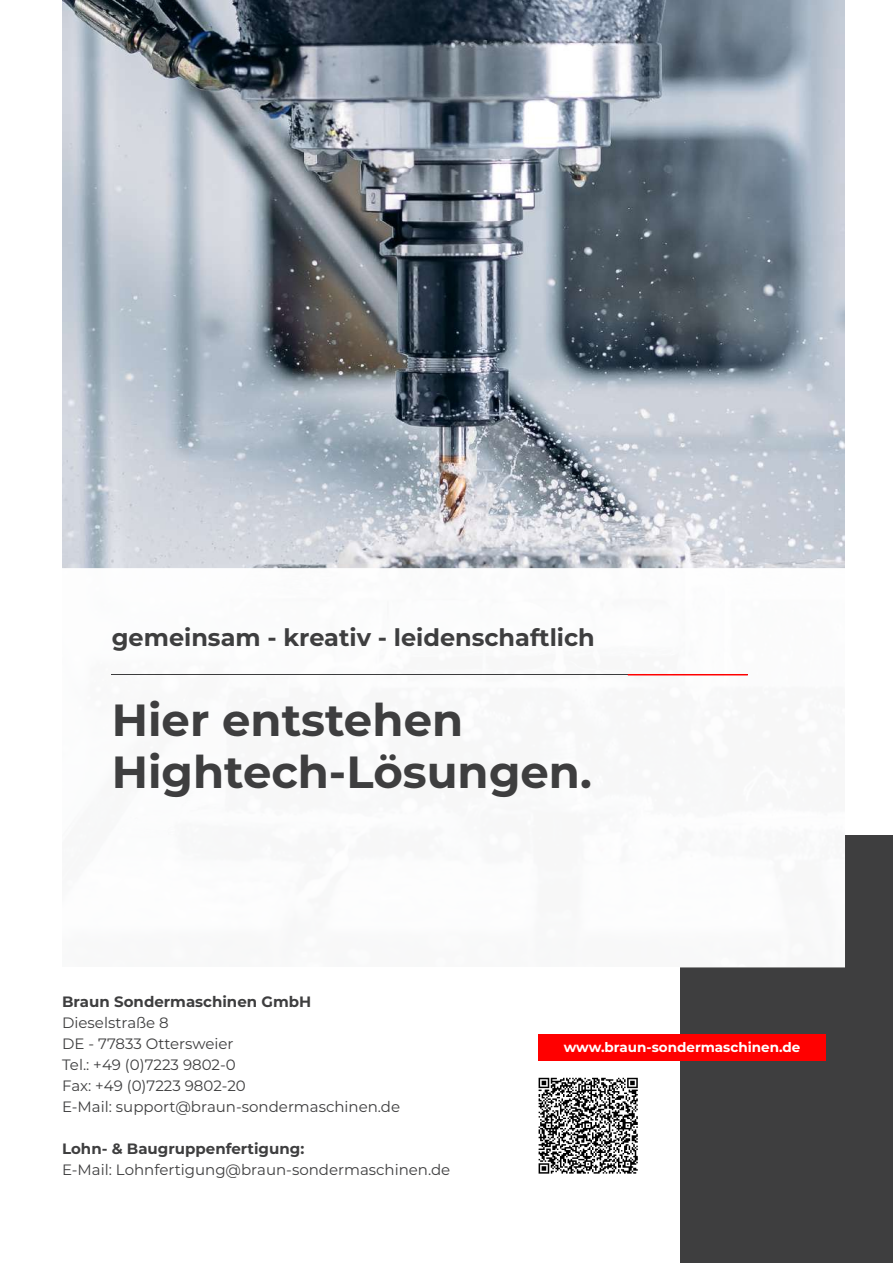
<style>
.page{position:relative;width:893px;height:1263px;background:#fff}
.page>*{position:absolute;margin:0;border:0;box-sizing:border-box;transform-origin:0 0}
.t1{font:700 45px/52.5px "Montserrat";color:#3e3e3f}
.t2{font:700 24px "Montserrat";color:#3e3e3f}
.t3{font:15px/21px "Montserrat";color:#3e3e3f}
.t4{font:700 15px "Montserrat";color:#3e3e3f}
.t5{font:700 13.5px "Montserrat";color:#fff}
</style>
<div class="page">
<div style="left:680px;top:836px;width:213px;height:427px;background:#3e3e3f"></div>
<img style="left:62px;top:0;width:782px;height:568px">
<div style="left:538px;top:1034px;width:288px;height:26px;background:#f00"></div>
<div style="left:60px;top:568px;width:785px;height:399px;background:#fff"></div>
<img style="left:538px;top:1077px;width:100px;height:97px">
<hr style="left:112px;top:674px;width:636px;height:1px;background:#3e3e3f">
<hr style="left:628px;top:674px;width:120px;height:1px;background:#f00">
<h2 class="t2" style="left:112px;top:620px;width:485px">gemeinsam - kreativ - leidenschaftlich</h2>
<h1 class="t1" style="left:112px;top:691px;width:482px">Hier entstehen<br>Hightech-Lösungen.</h1>
<p class="t4" style="left:62px;top:991px;width:251px">Braun Sondermaschinen GmbH</p>
<p class="t3" style="left:62px;top:1012px;width:339px">Dieselstraße 8<br>DE - 77833 Ottersweier<br>Tel.: +49 (0)7223 9802-0<br>Fax: +49 (0)7223 9802-20<br>E-Mail: support@braun-sondermaschinen.de</p>
<p class="t4" style="left:62px;top:1138px;width:244px">Lohn- &amp; Baugruppenfertigung:</p>
<p class="t3" style="left:62px;top:1159px;width:390px">E-Mail: Lohnfertigung@braun-sondermaschinen.de</p>
<p class="t5" style="left:564px;top:1037px;width:238px">www.braun-sondermaschinen.de</p>
</div>
